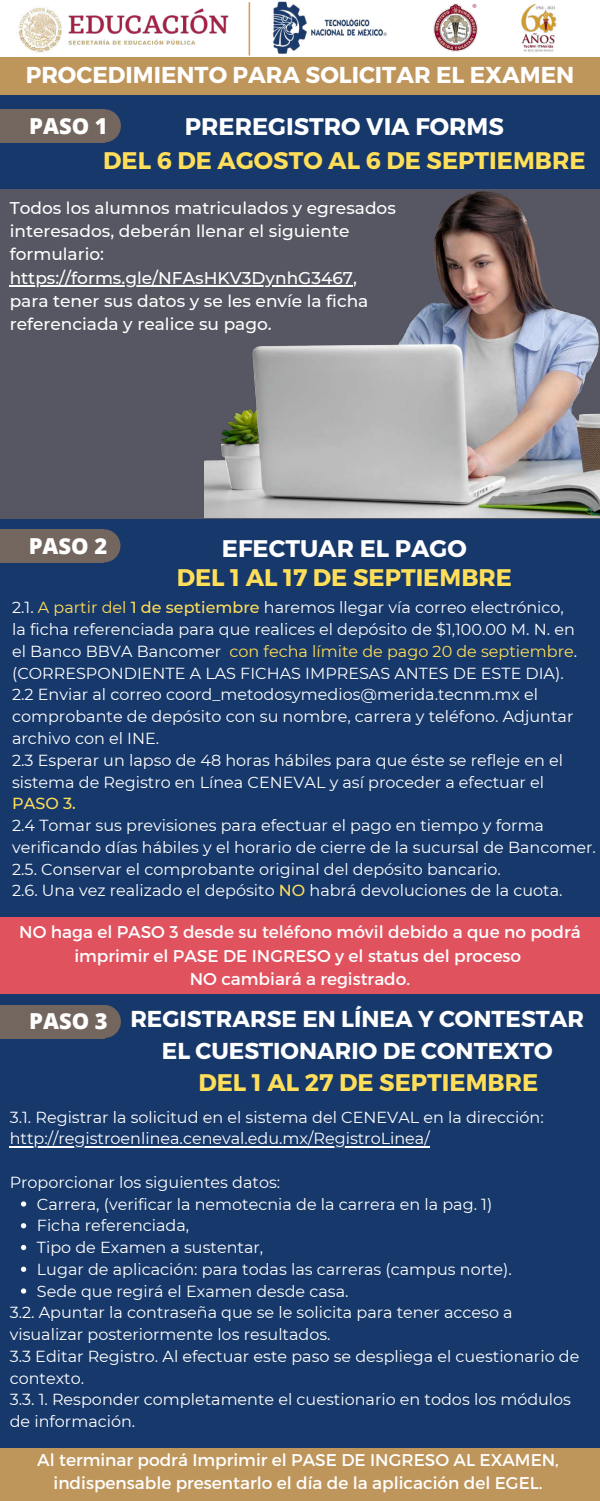
<style>
.page{position:relative;width:600px;height:1501px;background:#fff}
.page>*{position:absolute;margin:0;border:0;box-sizing:border-box;transform-origin:0 0}
.t1{font:700 24px "Montserrat";color:#ffde59}
.t2{font:700 24px "Montserrat";color:#fff}
.t3{font:700 23px/31.5px "Montserrat";color:#fff}
.t4{font:800 22px "Open Sans";color:#fff}
.t5{font:17px/23.2px "Montserrat";color:#fff;text-align:center}
.t6{font:500 17px/23.2px "Montserrat";color:#fff}
.t7{font:16px/21.8px "Montserrat";color:#fff}
.t8{font:500 16px "Montserrat";color:#ffde59}
.s1{color:#ffde59}
.s2{font-weight:500;color:#ffde59}
</style>
<div class="page">
<div style="left:0;top:0;width:600px;height:1500px;background:#17386a"></div>
<div style="left:0;top:56px;width:600px;height:39px;background:#be965c"></div>
<div style="left:0;top:0;width:600px;height:57px;background:#fff"></div>
<img style="left:18px;top:7px;width:211px;height:46px">
<img style="left:273px;top:1px;width:114px;height:53px">
<img style="left:433px;top:3px;width:45px;height:49px">
<img style="left:521px;top:4px;width:36px;height:48px">
<hr style="left:249px;top:2px;width:1px;height:53px;background:#dc9750">
<div style="left:0;top:109px;width:104px;height:33px;background:#73665f"></div>
<svg style="left:104px;top:109px;width:17px;height:33px"></svg>
<div style="left:0;top:529px;width:104px;height:33px;background:#73665f"></div>
<svg style="left:104px;top:529px;width:16px;height:33px"></svg>
<div style="left:0;top:916px;width:600px;height:77px;background:#e1525f"></div>
<div style="left:0;top:1004px;width:104px;height:33px;background:#73665f"></div>
<svg style="left:88px;top:1004px;width:33px;height:33px"></svg>
<div style="left:0;top:189px;width:600px;height:329px;background:#565762"></div>
<hr style="left:10px;top:285px;width:343px;height:2px;background:#fff">
<img style="left:204px;top:191px;width:396px;height:326px">
<svg style="left:21px;top:1201px;width:5px;height:5px"></svg>
<svg style="left:21px;top:1223px;width:5px;height:5px"></svg>
<svg style="left:21px;top:1244px;width:5px;height:5px"></svg>
<svg style="left:21px;top:1266px;width:5px;height:5px"></svg>
<svg style="left:21px;top:1288px;width:5px;height:5px"></svg>
<hr style="left:10px;top:1145px;width:420px;height:2px;background:#fff">
<div style="left:0;top:1448px;width:600px;height:52px;background:#be965c"></div>
<h2 class="t3" style="left:26px;top:57px;width:550px">PROCEDIMIENTO PARA SOLICITAR EL EXAMEN</h2>
<h3 class="t4" style="left:29px;top:110px;width:80px">PASO 1</h3>
<h1 class="t1" style="left:103px;top:145px;width:484px">DEL 6 DE AGOSTO AL 6 DE SEPTIEMBRE</h1>
<p class="t6" style="left:10px;top:196px;width:388px">Todos los alumnos matriculados y egresados interesados, deberán llenar el siguiente formulario: https://forms.gle/NFAsHKV3DynhG3467, para tener sus datos y se les envíe la ficha referenciada y realice su pago.</p>
<h1 class="t2" style="left:185px;top:111px;width:320px">PREREGISTRO VIA FORMS</h1>
<h3 class="t4" style="left:29px;top:530px;width:80px">PASO 2</h3>
<h1 class="t2" style="left:222px;top:532px;width:246px">EFECTUAR EL PAGO</h1>
<h1 class="t1" style="left:177px;top:562px;width:337px">DEL 1 AL 17 DE SEPTIEMBRE</h1>
<p class="t7" style="left:12px;top:596px;width:567px">2.1. <span class="s1">A partir del</span> <span class="s2">1 de septiembre</span> haremos llegar vía correo electrónico, la ficha referenciada para que realices el depósito de $1,100.00 M. N. en el Banco BBVA Bancomer <span class="s1">con fecha límite de pago 20 de septiembre</span>. (CORRESPONDIENTE A LAS FICHAS IMPRESAS ANTES DE ESTE DIA).<br>2.2 Enviar al correo coord_metodosymedios@merida.tecnm.mx el comprobante de depósito con su nombre, carrera y teléfono. Adjuntar archivo con el INE.<br>2.3 Esperar un lapso de 48 horas hábiles para que éste se refleje en el sistema de Registro en Línea CENEVAL y así proceder a efectuar el</p>
<p class="t8" style="left:12px;top:793px;width:65px">PASO 3.</p>
<p class="t7" style="left:12px;top:814px;width:585px">2.4 Tomar sus previsiones para efectuar el pago en tiempo y forma verificando días hábiles y el horario de cierre de la sucursal de Bancomer.<br>2.5. Conservar el comprobante original del depósito bancario.<br>2.6. Una vez realizado el depósito <span class="s2">NO</span> habrá devoluciones de la cuota.</p>
<p class="t5" style="left:19px;top:919px;width:563px">NO haga el PASO 3 desde su teléfono móvil debido a que no podrá imprimir el PASE DE INGRESO y el status del proceso<br>NO cambiará a registrado.</p>
<h2 class="t3" style="left:162px;top:1001px;width:424px;text-indent:-133px"><sub>PASO</sub> <sub>3</sub> REGISTRARSE EN LÍNEA Y CONTESTAR<br>EL CUESTIONARIO DE CONTEXTO</h2>
<h1 class="t1" style="left:198px;top:1066px;width:341px">DEL 1 AL 27 DE SEPTIEMBRE</h1>
<p class="t7" style="left:10px;top:1105px;width:536px">3.1. Registrar la solicitud en el sistema del CENEVAL en la dirección: http://registroenlinea.ceneval.edu.mx/RegistroLinea/</p>
<p class="t7" style="left:10px;top:1170px;width:272px">Proporcionar los siguientes datos:</p>
<p class="t7" style="left:37px;top:1192px;width:477px">Carrera, (verificar la nemotecnia de la carrera en la pag. 1)<br>Ficha referenciada,<br>Tipo de Examen a sustentar,<br>Lugar de aplicación: para todas las carreras (campus norte).<br>Sede que regirá el Examen desde casa.</p>
<p class="t7" style="left:10px;top:1301px;width:571px">3.2. Apuntar la contraseña que se le solicita para tener acceso a visualizar posteriormente los resultados.<br>3.3 Editar Registro. Al efectuar este paso se despliega el cuestionario de contexto.<br>3.3. 1. Responder completamente el cuestionario en todos los módulos de información.</p>
<p class="t5" style="left:37px;top:1446px;width:523px">Al terminar podrá Imprimir el PASE DE INGRESO AL EXAMEN, indispensable presentarlo el día de la aplicación del EGEL.</p>
</div>
